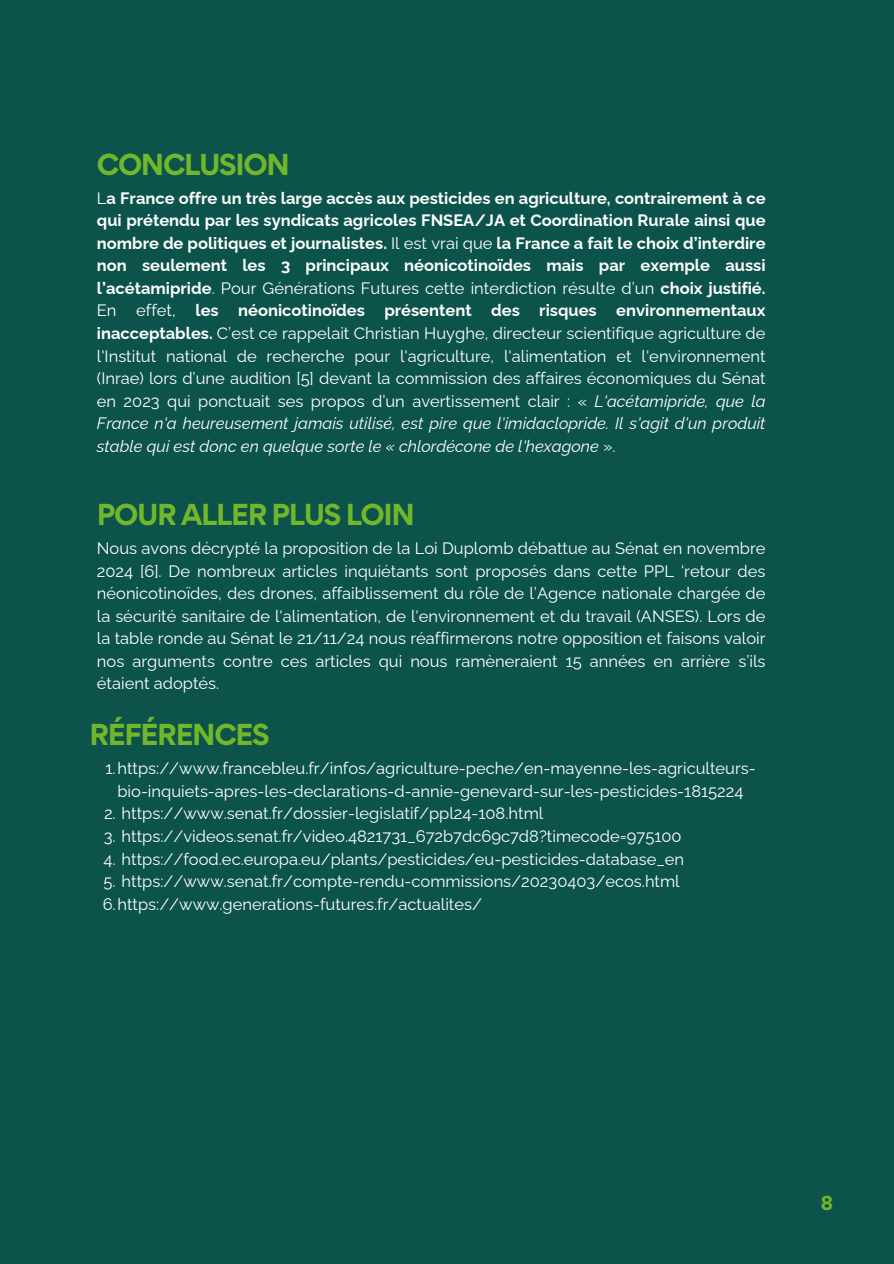
<style>
.page{position:relative;width:894px;height:1264px;background:#fff}
.page>*{position:absolute;margin:0;border:0;box-sizing:border-box;transform-origin:0 0}
.t1{font:700 27px "Gordita";letter-spacing:-.05em;color:#72b62b}
.t2{font:700 18px "Gordita";color:#72b62b}
.t3{font:16.5px/22.5px "Raleway";color:#fff;text-align:justify}
.t4{font:700 16.5px/22.5px "Raleway";color:#fff;text-align:justify}
.s1{font-weight:400}
.s2{font-weight:400;font-style:italic}
</style>
<div class="page">
<div style="left:0;top:0;width:893px;height:1263px;background:#0b534b"></div>
<h1 class="t1" style="left:97px;top:146px;width:194px">CONCLUSION</h1>
<p class="t4" style="left:97px;top:187px;width:670px"><span class="s1">L</span>a France offre un très large accès aux pesticides en agriculture, contrairement à ce qui prétendu par les syndicats agricoles FNSEA/JA et Coordination Rurale ainsi que nombre de politiques et journalistes. <span class="s1">Il est vrai que</span> la France a fait le choix d’interdire non seulement les 3 principaux néonicotinoïdes mais par exemple aussi l’acétamipride<span class="s1">. Pour Générations Futures cette interdiction résulte d’un</span> choix justifié.<br><span class="s1">En effet,</span> les néonicotinoïdes présentent des risques environnementaux inacceptables. <span class="s1">C’est ce rappelait Christian Huyghe, directeur scientifique agriculture de l'Institut national de recherche pour l'agriculture, l'alimentation et l'environnement (Inrae) lors d’une audition [5] devant la commission des affaires économiques du Sénat en 2023 qui ponctuait ses propos d’un avertissement clair : «</span> <span class="s2">L'acétamipride, que la France n'a heureusement jamais utilisé, est pire que l'imidaclopride. Il s'agit d'un produit stable qui est donc en quelque sorte le « chlordécone de l'hexagone</span> <span class="s1">».</span></p>
<h1 class="t1" style="left:97px;top:496px;width:319px">POUR ALLER PLUS LOIN</h1>
<p class="t3" style="left:97px;top:537px;width:670px">Nous avons décrypté la proposition de la Loi Duplomb débattue au Sénat en novembre 2024 [6]. De nombreux articles inquiétants sont proposés dans cette PPL ‘retour des néonicotinoïdes, des drones, affaiblissement du rôle de l’Agence nationale chargée de la sécurité sanitaire de l'alimentation, de l'environnement et du travail (ANSES). Lors de la table ronde au Sénat le 21/11/24 nous réaffirmerons notre opposition et faisons valoir nos arguments contre ces articles qui nous ramèneraient 15 années en arrière s’ils étaient adoptés.</p>
<h1 class="t1" style="left:89px;top:716px;width:182px">RÉFÉRENCES</h1>
<p class="t3" style="left:105px;top:757px;width:651px;text-align:center">1.https://www.francebleu.fr/infos/agriculture-peche/en-mayenne-les-agriculteurs&shy;bio-inquiets-apres-les-declarations-d-annie-genevard-sur-les-pesticides-1815224</p>
<p class="t3" style="left:104px;top:802px;width:440px">2. https://www.senat.fr/dossier-legislatif/ppl24-108.html</p>
<p class="t3" style="left:104px;top:825px;width:579px">3. https://videos.senat.fr/video.4821731_672b7dc69c7d8?timecode=975100</p>
<p class="t3" style="left:104px;top:847px;width:582px">4. https://food.ec.europa.eu/plants/pesticides/eu-pesticides-database_en</p>
<p class="t3" style="left:104px;top:870px;width:577px">5. https://www.senat.fr/compte-rendu-commissions/20230403/ecos.html</p>
<p class="t3" style="left:103px;top:892px;width:381px">6.https://www.generations-futures.fr/actualites/</p>
<p class="t2" style="left:820px;top:1190px;width:14px">8</p>
</div>
